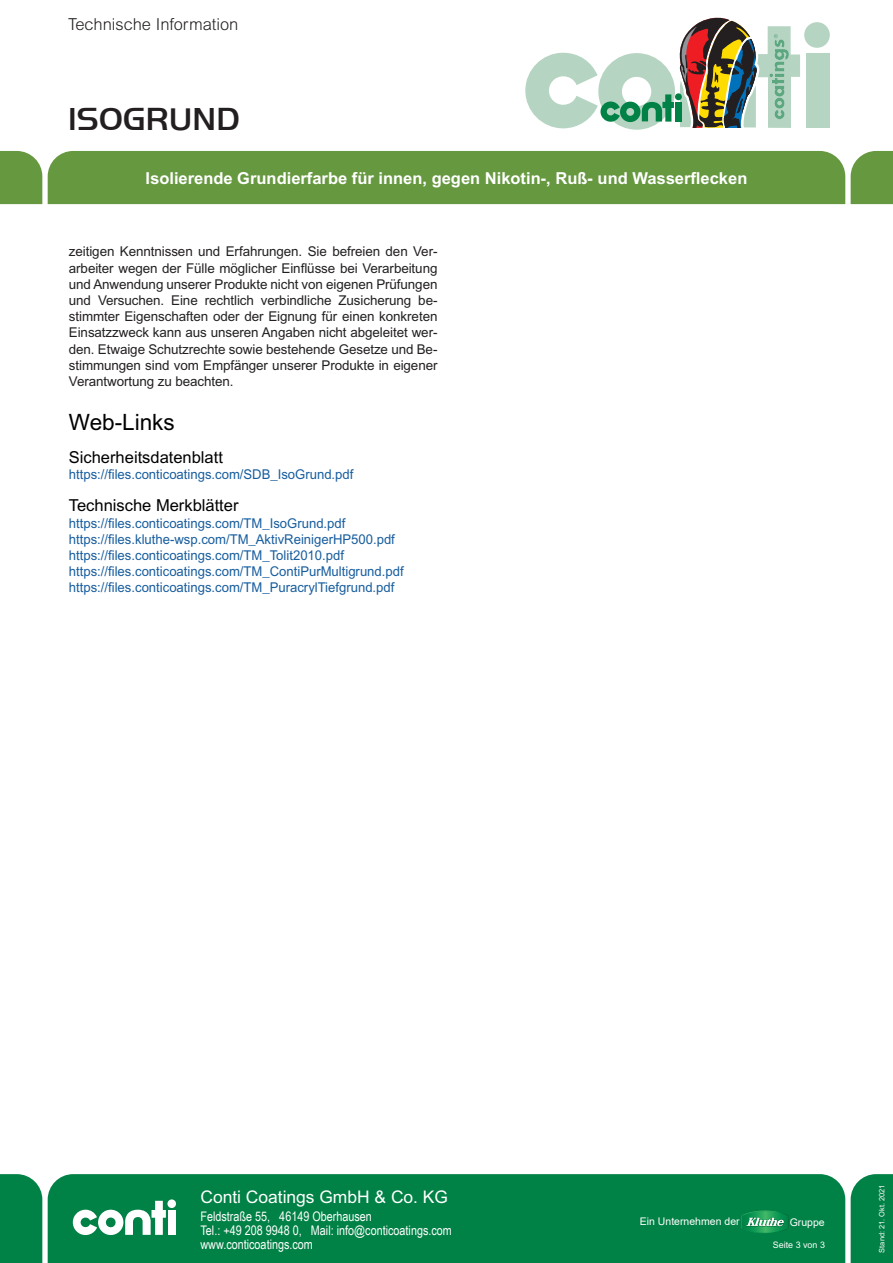
<style>
.page{position:relative;width:893px;height:1263px;background:#fff}
.page>*{position:absolute;margin:0;border:0;box-sizing:border-box;transform-origin:0 0}
.t1{font:500 33px "Handel Got D";letter-spacing:.005em;color:#231f20}
.Oberpunkt{font:22.5px "Arial MT Std";color:#000}
.t2{font:17.4px "Arial MT Std";color:#fff}
.t3{font:700 16.5px "Arial MT Std";color:#fff}
.Unterpunkt{font:16.5px "Arial MT Std";color:#000}
.t4{font:300 16.5px "Arial MT Std";color:#231f20}
.Textblock{font:13.5px/16.2px "Arial MT Std";letter-spacing:-.005em;color:#231f20;text-align:justify}
.t5{font:13.5px "Arial MT Std";color:#175d9e}
.t6{font:13.2px/13.6px "Arial Narrow";color:#fff}
.t7{font:10.5px "Arial";color:#fff}
.t8{font:9px "Arial MT Std";color:#fff}
.t9{font:7.5px "Arial MT Std";color:#fff}
</style>
<div class="page">
<div style="left:0;top:1174px;width:42px;height:89px;background:#008145"></div>
<div style="left:851px;top:1174px;width:42px;height:89px;background:#008145"></div>
<div style="left:48px;top:1174px;width:797px;height:89px;background:#008145"></div>
<svg style="left:742px;top:1211px;width:47px;height:22px"></svg>
<svg style="left:73px;top:1201px;width:93px;height:34px"></svg>
<div style="left:168px;top:1210px;width:8px;height:25px;background:#fff"></div>
<div style="left:167px;top:1199px;width:9px;height:9px;background:#fff;border-radius:50%"></div>
<div style="left:806px;top:54px;width:23px;height:74px;background:#b5d4c2"></div>
<div style="left:804px;top:22px;width:26px;height:26px;background:#b5d4c2;border-radius:50%"></div>
<svg style="left:525px;top:17px;width:275px;height:113px"></svg>
<div style="left:48px;top:151px;width:797px;height:53px;background:#669840"></div>
<div style="left:851px;top:151px;width:42px;height:53px;background:#669840"></div>
<div style="left:0;top:151px;width:42px;height:53px;background:#669840"></div>
<p class="t4" style="left:68px;top:15px;width:172px">Technische Information</p>
<h1 class="t1" style="left:68px;top:95px;width:173px">ISOGRUND</h1>
<p class="t3" style="left:146px;top:168px;width:603px">Isolierende Grundierfarbe für innen, gegen Nikotin-, Ruß- und Wasserflecken</p>
<p class="Textblock" style="left:69px;top:244px;width:370px">zeitigen Kenntnissen und Erfahrungen. Sie befreien den Ver&shy;arbeiter wegen der Fülle möglicher Einflüsse bei Verarbeitung und Anwendung unserer Produkte nicht von eigenen Prüfungen und Versuchen. Eine rechtlich verbindliche Zusicherung be&shy;stimmter Eigenschaften oder der Eignung für einen konkreten Einsatzzweck kann aus unseren Angaben nicht abgeleitet wer&shy;den. Etwaige Schutzrechte sowie bestehende Gesetze und Be&shy;stimmungen sind vom Empfänger unserer Produkte in eigener Verantwortung zu beachten.</p>
<p class="Oberpunkt" style="left:69px;top:409px;width:107px">Web-Links</p>
<p class="Unterpunkt" style="left:69px;top:447px;width:156px">Sicherheitsdatenblatt</p>
<p class="t5" style="left:69px;top:466px;width:286px">https://files.conticoatings.com/SDB_IsoGrund.pdf</p>
<p class="Unterpunkt" style="left:69px;top:496px;width:171px">Technische Merkblätter</p>
<p class="t5" style="left:69px;top:515px;width:278px">https://files.conticoatings.com/TM_IsoGrund.pdf</p>
<p class="t5" style="left:69px;top:531px;width:328px">https://files.kluthe-wsp.com/TM_AktivReinigerHP500.pdf</p>
<p class="t5" style="left:69px;top:547px;width:277px">https://files.conticoatings.com/TM_Tolit2010.pdf</p>
<p class="t5" style="left:69px;top:564px;width:336px">https://files.conticoatings.com/TM_ContiPurMultigrund.pdf</p>
<p class="t5" style="left:69px;top:580px;width:327px">https://files.conticoatings.com/TM_PuracrylTiefgrund.pdf</p>
<p class="t2" style="left:200px;top:1186px;width:249px">Conti Coatings GmbH &amp; Co. KG</p>
<p class="t6" style="left:200px;top:1209px;width:253px">Feldstraße 55, 46149 Oberhausen<br>Tel.: +49 208 9948 0, Mail: info@conticoatings.com www.conticoatings.com</p>
<p class="t7" style="left:640px;top:1214px;width:101px">Ein Unternehmen der</p>
<p class="t7" style="left:790px;top:1215px;width:37px">Gruppe</p>
<p class="t8" style="left:773px;top:1240px;width:54px">Seite 3 von 3</p>
<p class="t9" style="left:877px;top:1252px;width:70px;rotate:-90deg">Stand: 21. Okt. 2021</p>
</div>
